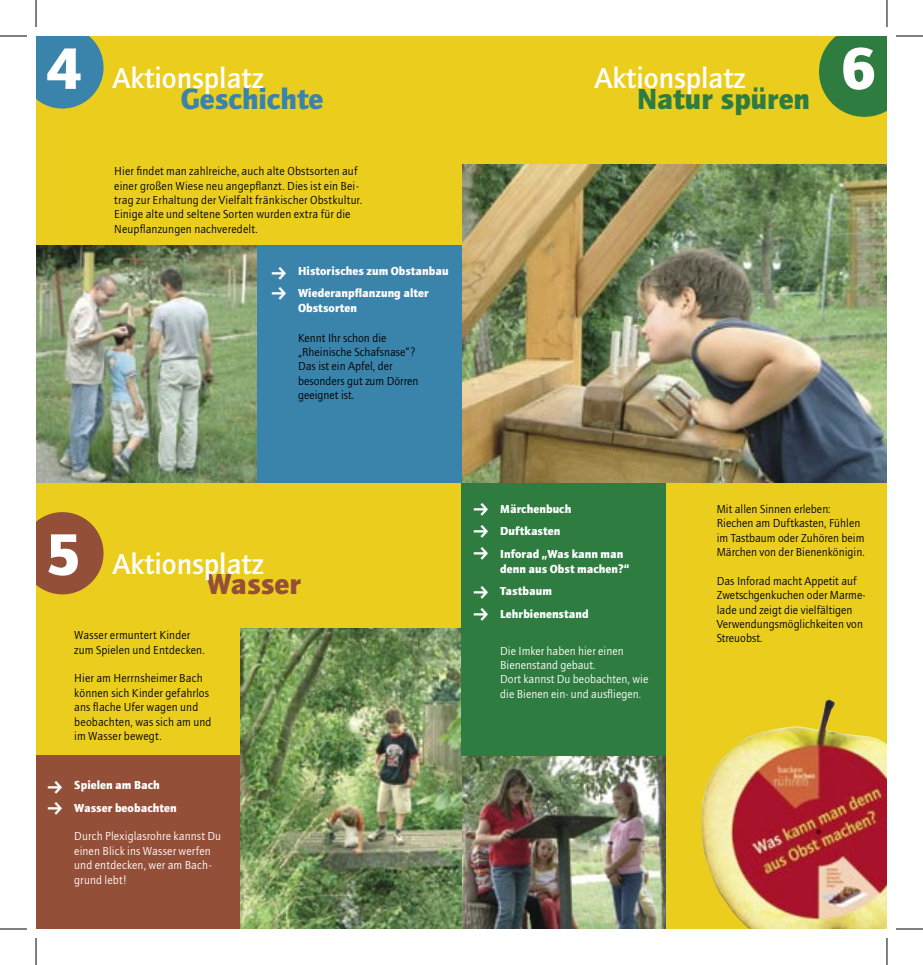
<style>
.page{position:relative;width:923px;height:965px;background:#fff}
.page>*{position:absolute;margin:0;border:0;box-sizing:border-box;transform-origin:0 0}
.t1{font:900 60.6px "Quay Sans";color:#fff}
.t2{font:500 30px "Quay Sans";color:#fff}
.t3{font:900 30px "Quay Sans";color:#2f7c40}
.t4{font:900 30px "Quay Sans";color:#3a83ab}
.t5{font:900 30px "Quay Sans";color:#944f39}
.fließtext{font:12px/14.4px "Quay Sans";letter-spacing:.005em;color:#000}
.fließtext-2{font:12px/14.4px "Quay Sans";letter-spacing:.005em;color:#fff}
.fließtext-3{font:900 12px/15px "Quay Sans";letter-spacing:.005em;color:#fff}
</style>
<div class="page">
<div style="left:36px;top:36px;width:850px;height:893px;background:#ebce1d"></div>
<img style="left:461px;top:756px;width:204px;height:173px">
<div style="left:36px;top:756px;width:204px;height:173px;background:#944f39"></div>
<svg style="left:819px;top:36px;width:67px;height:81px;background:#46863b"></svg>
<img style="left:240px;top:628px;width:221px;height:301px">
<div style="left:461px;top:461px;width:204px;height:295px;background:#2f7c40"></div>
<img style="left:701px;top:699px;width:185px;height:230px">
<svg style="left:36px;top:36px;width:68px;height:73px;background:#518c98"></svg>
<img style="left:36px;top:245px;width:221px;height:237px">
<img style="left:462px;top:165px;width:424px;height:317px">
<div style="left:257px;top:245px;width:204px;height:237px;background:#3a83ab"></div>
<svg style="left:36px;top:512px;width:68px;height:82px"></svg>
<svg style="left:36px;top:0;width:1px;height:27px"></svg>
<svg style="left:0;top:36px;width:27px;height:1px"></svg>
<svg style="left:886px;top:0;width:1px;height:27px"></svg>
<svg style="left:896px;top:36px;width:26px;height:1px"></svg>
<svg style="left:36px;top:938px;width:1px;height:27px"></svg>
<svg style="left:0;top:929px;width:27px;height:1px"></svg>
<svg style="left:886px;top:938px;width:1px;height:27px"></svg>
<svg style="left:896px;top:929px;width:26px;height:1px"></svg>
<p class="t1" style="left:47px;top:33px;width:37px">4</p>
<p class="t2" style="left:113px;top:61px;width:152px">Aktionsplatz</p>
<p class="t4" style="left:181px;top:81px;width:144px">Geschichte</p>
<p class="fließtext" style="left:114px;top:164px;width:249px">Hier findet man zahlreiche, auch alte Obstsorten auf einer großen Wiese neu angepflanzt. Dies ist ein Bei&shy;trag zur Erhaltung der Vielfalt fränkischer Obstkultur.</p>
<p class="fließtext" style="left:114px;top:207px;width:238px">Einige alte und seltene Sorten wurden extra für die<br>Neupflanzungen nachveredelt.</p>
<p class="fließtext-3" style="left:298px;top:263px;width:152px">Historisches zum Obstanbau</p>
<p class="fließtext-3" style="left:298px;top:286px;width:132px">Wiederanpflanzung alter<br>Obstsorten</p>
<p class="fließtext" style="left:298px;top:331px;width:90px">Kennt Ihr schon die</p>
<p class="fließtext" style="left:298px;top:345px;width:119px">„Rheinische Schafsnase“?</p>
<p class="fließtext" style="left:298px;top:359px;width:96px">Das ist ein Apfel, der</p>
<p class="fließtext" style="left:298px;top:374px;width:122px">besonders gut zum Dörren</p>
<p class="fließtext" style="left:298px;top:388px;width:58px">geeignet ist.</p>
<p class="t1" style="left:46px;top:519px;width:37px">5</p>
<p class="t2" style="left:113px;top:547px;width:152px">Aktionsplatz</p>
<p class="t5" style="left:206px;top:567px;width:96px">Wasser</p>
<p class="fließtext" style="left:74px;top:628px;width:117px">Wasser ermuntert Kinder</p>
<p class="fließtext" style="left:74px;top:643px;width:132px">zum Spielen und Entdecken.</p>
<p class="fließtext" style="left:74px;top:671px;width:136px">Hier am Herrnsheimer Bach können sich Kinder gefahrlos ans flache Ufer wagen und</p>
<p class="fließtext" style="left:74px;top:715px;width:139px">beobachten, was sich am und</p>
<p class="fließtext" style="left:74px;top:729px;width:89px">im Wasser bewegt.</p>
<p class="fließtext-3" style="left:74px;top:778px;width:87px">Spielen am Bach</p>
<p class="fließtext-3" style="left:74px;top:800px;width:104px">Wasser beobachten</p>
<p class="fließtext-2" style="left:74px;top:829px;width:148px">Durch Plexiglasrohre kannst Du einen Blick ins Wasser werfen und entdecken, wer am Bach&shy;grund lebt!</p>
<p class="t2" style="left:594px;top:61px;width:152px">Aktionsplatz</p>
<p class="t3" style="left:637px;top:81px;width:174px">Natur spüren</p>
<p class="t1" style="left:840px;top:33px;width:37px">6</p>
<p class="fließtext-3" style="left:500px;top:501px;width:73px">Märchenbuch</p>
<p class="fließtext-3" style="left:500px;top:524px;width:62px">Duftkasten</p>
<p class="fließtext-3" style="left:500px;top:546px;width:125px">Inforad „Was kann man</p>
<p class="fließtext-3" style="left:500px;top:561px;width:131px">denn aus Obst machen?“</p>
<p class="fließtext-3" style="left:500px;top:584px;width:53px">Tastbaum</p>
<p class="fließtext-3" style="left:500px;top:606px;width:90px">Lehrbienenstand</p>
<p class="fließtext-2" style="left:500px;top:644px;width:125px">Die Imker haben hier einen</p>
<p class="fließtext-2" style="left:500px;top:658px;width:97px">Bienenstand gebaut.</p>
<p class="fließtext-2" style="left:500px;top:672px;width:149px">Dort kannst Du beobachten, wie</p>
<p class="fließtext-2" style="left:500px;top:687px;width:142px">die Bienen ein- und ausfliegen.</p>
<p class="fließtext" style="left:716px;top:502px;width:115px">Mit allen Sinnen erleben:</p>
<p class="fließtext" style="left:716px;top:516px;width:149px">Riechen am Duftkasten, Fühlen im Tastbaum oder Zuhören beim<br>Märchen von der Bienenkönigin.</p>
<p class="fließtext" style="left:716px;top:574px;width:150px">Das Inforad macht Appetit auf<br>Zwetschgenkuchen oder Marme&shy;lade und zeigt die vielfältigen<br>Verwendungsmöglichkeiten von<br>Streuobst.</p>
</div>
